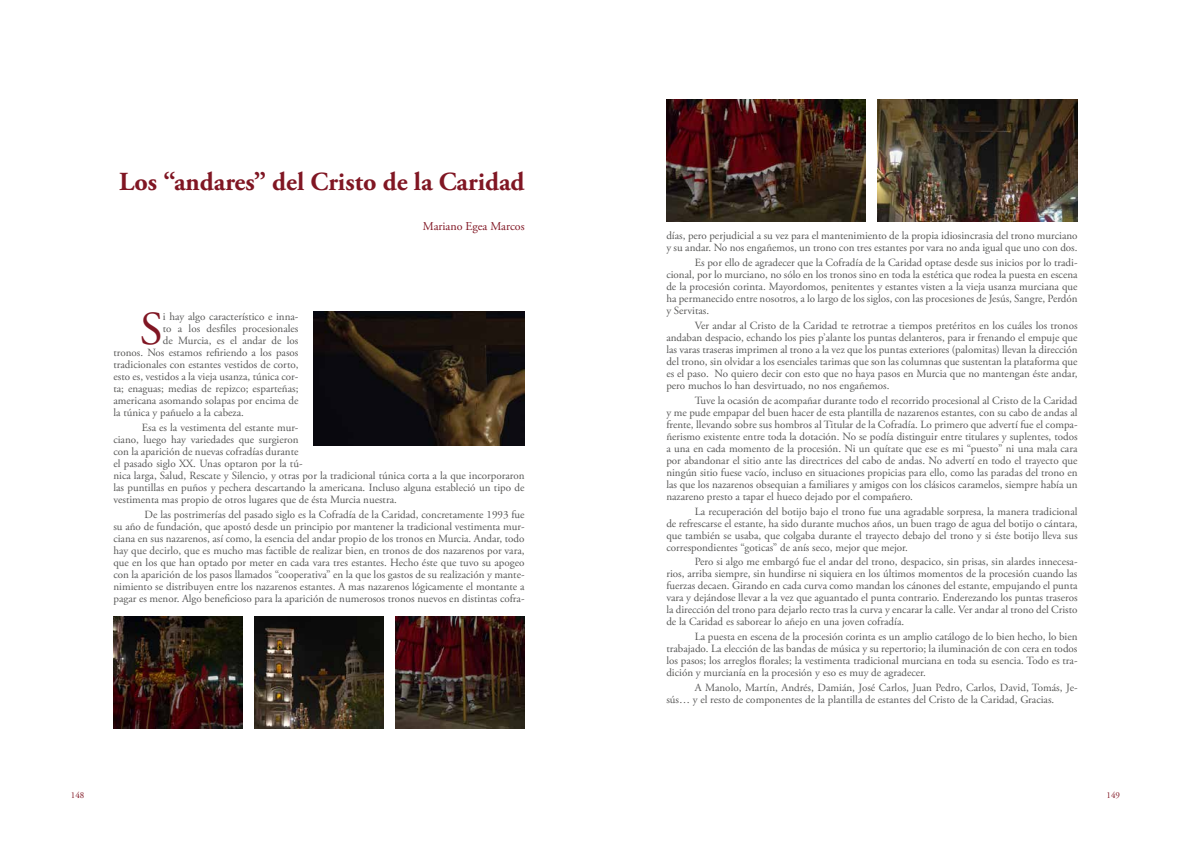
<style>
.page{position:relative;width:1191px;height:842px;background:#fff}
.page>*{position:absolute;margin:0;border:0;box-sizing:border-box;transform-origin:0 0}
.t1{font:47.2px "Adobe Garamond Pro";color:#801623}
.t2{font:700 26px "Adobe Garamond Pro";color:#801623}
.t3{font:12px "Adobe Garamond Pro";color:#801623}
.t4{font:11px/12px "Adobe Garamond Pro";color:#575756;text-align:justify}
.t5{font:9px "Adobe Garamond Pro";color:#801623}
</style>
<div class="page">
<img style="left:313px;top:312px;width:211px;height:133px">
<img style="left:113px;top:617px;width:129px;height:112px">
<img style="left:254px;top:617px;width:129px;height:112px">
<img style="left:395px;top:617px;width:129px;height:112px">
<img style="left:666px;top:99px;width:200px;height:122px">
<img style="left:878px;top:99px;width:199px;height:122px">
<h2 class="t2" style="left:119px;top:167px;width:407px">Los “andares” del Cristo de la Caridad</h2>
<p class="t3" style="left:423px;top:219px;width:103px">Mariano Egea Marcos</p>
<h1 class="t1" style="left:140px;top:301px;width:25px">S</h1>
<p class="t4" style="left:163px;top:311px;width:137px">i hay algo característico e inna-</p>
<p class="t4" style="left:163px;top:323px;width:137px">to a los desfiles procesionales</p>
<p class="t4" style="left:163px;top:335px;width:137px">de Murcia, es el andar de los</p>
<p class="t4" style="left:113px;top:347px;width:187px">tronos. Nos estamos refiriendo a los pasos</p>
<p class="t4" style="left:113px;top:359px;width:187px">tradicionales con estantes vestidos de corto,</p>
<p class="t4" style="left:113px;top:371px;width:187px">esto es, vestidos a la vieja usanza, túnica cor-</p>
<p class="t4" style="left:113px;top:383px;width:187px">ta; enaguas; medias de repizco; esparteñas;</p>
<p class="t4" style="left:113px;top:395px;width:187px">americana asomando solapas por encima de</p>
<p class="t4" style="left:113px;top:407px;width:132px">la túnica y pañuelo a la cabeza.</p>
<p class="t4" style="left:113px;top:422px;width:413px;text-align:left;text-indent:28px">Esa es la vestimenta del estante mur-<br>ciano, luego hay variedades que surgieron<br>con la aparición de nuevas cofradías durante<br>el pasado siglo XX. Unas optaron por la tú-<br>nica larga, Salud, Rescate y Silencio, y otras por la tradicional túnica corta a la que incorporaron las puntillas en puños y pechera descartando la americana. Incluso alguna estableció un tipo de vestimenta mas propio de otros lugares que de ésta Murcia nuestra.</p>
<p class="t4" style="left:113px;top:508px;width:413px;text-indent:31px">De las postrimerías del pasado siglo es la Cofradía de la Caridad, concretamente 1993 fue su año de fundación, que apostó desde un principio por mantener la tradicional vestimenta mur&shy;ciana en sus nazarenos, así como, la esencia del andar propio de los tronos en Murcia. Andar, todo hay que decirlo, que es mucho mas factible de realizar bien, en tronos de dos nazarenos por vara, que en los que han optado por meter en cada vara tres estantes. Hecho éste que tuvo su apogeo con la aparición de los pasos llamados “cooperativa” en la que los gastos de su realización y mante&shy;nimiento se distribuyen entre los nazarenos estantes. A mas nazarenos lógicamente el montante a pagar es menor. Algo beneficioso para la aparición de numerosos tronos nuevos en distintas cofra-</p>
<p class="t4" style="left:666px;top:230px;width:413px">días, pero perjudicial a su vez para el mantenimiento de la propia idiosincrasia del trono murciano y su andar. No nos engañemos, un trono con tres estantes por vara no anda igual que uno con dos.</p>
<p class="t4" style="left:666px;top:257px;width:413px;text-indent:28px">Es por ello de agradecer que la Cofradía de la Caridad optase desde sus inicios por lo tradi&shy;cional, por lo murciano, no sólo en los tronos sino en toda la estética que rodea la puesta en escena de la procesión corinta. Mayordomos, penitentes y estantes visten a la vieja usanza murciana que ha permanecido entre nosotros, a lo largo de los siglos, con las procesiones de Jesús, Sangre, Perdón y Servitas.</p>
<p class="t4" style="left:666px;top:320px;width:413px;text-indent:28px">Ver andar al Cristo de la Caridad te retrotrae a tiempos pretéritos en los cuáles los tronos andaban despacio, echando los pies p’alante los puntas delanteros, para ir frenando el empuje que las varas traseras imprimen al trono a la vez que los puntas exteriores (palomitas) llevan la dirección del trono, sin olvidar a los esenciales tarimas que son las columnas que sustentan la plataforma que es el paso. No quiero decir con esto que no haya pasos en Murcia que no mantengan éste andar, pero muchos lo han desvirtuado, no nos engañemos.</p>
<p class="t4" style="left:666px;top:395px;width:413px;text-indent:28px">Tuve la ocasión de acompañar durante todo el recorrido procesional al Cristo de la Caridad y me pude empapar del buen hacer de esta plantilla de nazarenos estantes, con su cabo de andas al frente, llevando sobre sus hombros al Titular de la Cofradía. Lo primero que advertí fue el compa&shy;ñerismo existente entre toda la dotación. No se podía distinguir entre titulares y suplentes, todos a una en cada momento de la procesión. Ni un quítate que ese es mi “puesto” ni una mala cara por abandonar el sitio ante las directrices del cabo de andas. No advertí en todo el trayecto que ningún sitio fuese vacío, incluso en situaciones propicias para ello, como las paradas del trono en las que los nazarenos obsequian a familiares y amigos con los clásicos caramelos, siempre había un nazareno presto a tapar el hueco dejado por el compañero.</p>
<p class="t4" style="left:666px;top:505px;width:413px;text-indent:28px">La recuperación del botijo bajo el trono fue una agradable sorpresa, la manera tradicional de refrescarse el estante, ha sido durante muchos años, un buen trago de agua del botijo o cántara, que también se usaba, que colgaba durante el trayecto debajo del trono y si éste botijo lleva sus correspondientes “goticas” de anís seco, mejor que mejor.</p>
<p class="t4" style="left:666px;top:556px;width:413px;text-indent:28px">Pero si algo me embargó fue el andar del trono, despacico, sin prisas, sin alardes innecesa&shy;rios, arriba siempre, sin hundirse ni siquiera en los últimos momentos de la procesión cuando las fuerzas decaen. Girando en cada curva como mandan los cánones del estante, empujando el punta vara y dejándose llevar a la vez que aguantado el punta contrario. Enderezando los puntas traseros la dirección del trono para dejarlo recto tras la curva y encarar la calle. Ver andar al trono del Cristo de la Caridad es saborear lo añejo en una joven cofradía.</p>
<p class="t4" style="left:666px;top:631px;width:413px;text-indent:28px">La puesta en escena de la procesión corinta es un amplio catálogo de lo bien hecho, lo bien trabajado. La elección de las bandas de música y su repertorio; la iluminación de con cera en todos los pasos; los arreglos florales; la vestimenta tradicional murciana en toda su esencia. Todo es tra&shy;dición y murcianía en la procesión y eso es muy de agradecer.</p>
<p class="t4" style="left:666px;top:682px;width:413px;text-indent:28px">A Manolo, Martín, Andrés, Damián, José Carlos, Juan Pedro, Carlos, David, Tomás, Je&shy;sús… y el resto de componentes de la plantilla de estantes del Cristo de la Caridad, Gracias.</p>
<p class="t5" style="left:71px;top:789px;width:15px">148</p>
<p class="t5" style="left:1106px;top:789px;width:15px">149</p>
</div>
